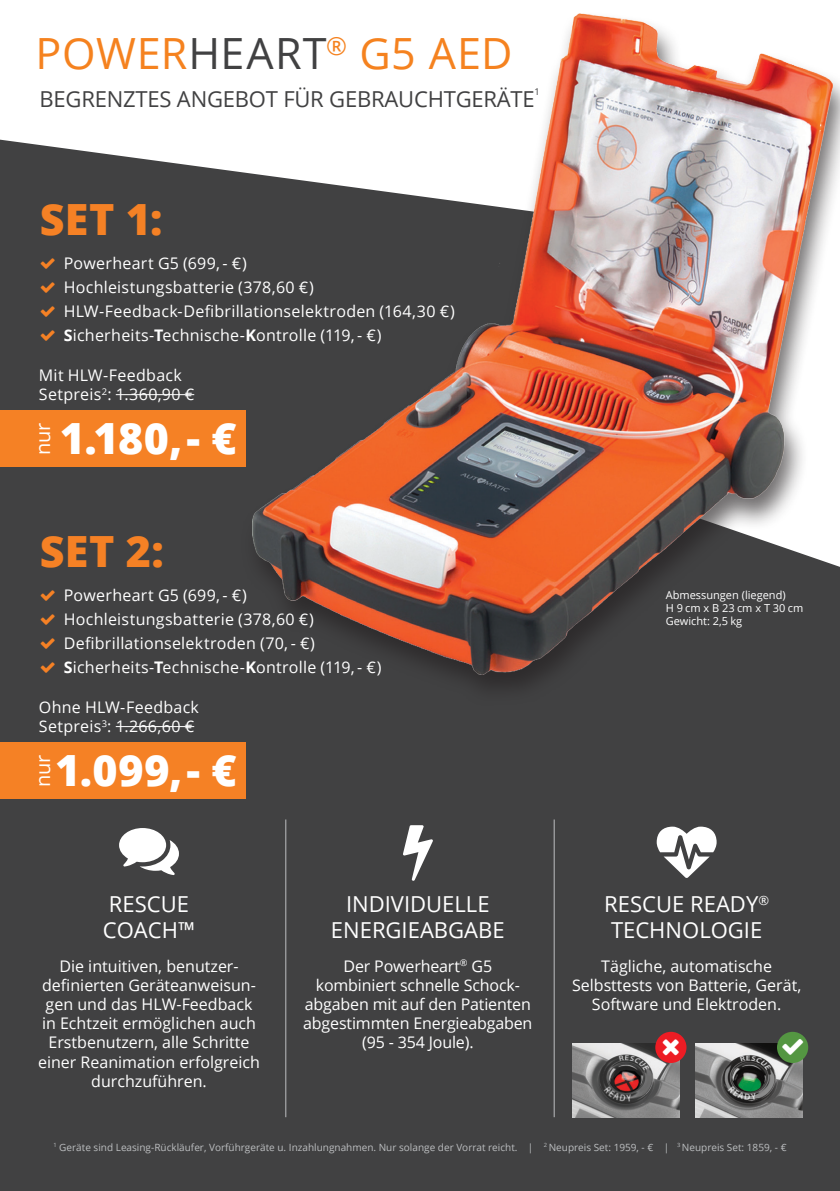
<style>
.page{position:relative;width:840px;height:1191px;background:#fff}
.page>*{position:absolute;margin:0;border:0;box-sizing:border-box;transform-origin:0 0}
.t1{font:43px "Open Sans";letter-spacing:.02em;color:#f5821f}
.t2{font:800 43px "Open Sans";letter-spacing:.015em;color:#fff}
.t3{font:800 43px "Open Sans";letter-spacing:.01em;color:#f58125}
.t4{font:22px/26.4px "Open Sans";color:#fff;text-align:center}
.t5{font:22px "Open Sans";letter-spacing:-.01em;color:#414142}
.t6{font:20px "Open Sans";letter-spacing:.005em;color:#fff}
.t7{font:16px/19.2px "Open Sans";color:#fff;text-align:center}
.t8{font:16px/19.2px "Open Sans";letter-spacing:.02em;color:#fff}
.t9{font:11px/13.2px "Open Sans";color:#fff}
.t10{font:10px "Open Sans";color:#bcbec0}
.t11{font:9.4px "Open Sans";color:#414142}
.s1{color:#414142}
.s2{font-weight:700}
</style>
<div class="page">
<div style="left:0;top:0;width:839px;height:1191px;background:#414142"></div>
<svg style="left:0;top:0;width:839px;height:411px"></svg>
<hr style="left:285px;top:819px;width:1px;height:298px;background:#bcbec0">
<hr style="left:553px;top:819px;width:1px;height:298px;background:#bcbec0">
<img style="left:572px;top:1043px;width:106px;height:74px">
<div style="left:655px;top:1031px;width:31px;height:32px;background:#ed1c24;border-radius:50%"></div>
<img style="left:695px;top:1043px;width:106px;height:74px">
<div style="left:776px;top:1031px;width:31px;height:32px;background:#549642;border-radius:50%"></div>
<hr style="left:116px;top:394px;width:78px;height:1px;background:#fff">
<div style="left:0;top:411px;width:245px;height:56px;background:#f58125"></div>
<div style="left:240px;top:11px;width:599px;height:696px;background:#231f20;opacity:.65"></div>
<img style="left:252px;top:13px;width:580px;height:661px">
<hr style="left:116px;top:726px;width:78px;height:1px;background:#fff">
<div style="left:0;top:743px;width:245px;height:55px;background:#f58125"></div>
<svg style="left:41px;top:258px;width:14px;height:11px"></svg>
<svg style="left:41px;top:282px;width:14px;height:11px"></svg>
<svg style="left:41px;top:306px;width:14px;height:11px"></svg>
<svg style="left:41px;top:330px;width:14px;height:11px"></svg>
<h1 class="t1" style="left:36px;top:24px;width:478px">POWER<span class="s1">HEART</span><sup>®</sup> G5 AED</h1>
<h2 class="t5" style="left:40px;top:84px;width:496px">BEGRENZTES ANGEBOT FÜR GEBRAUCHTGERÄTE</h2>
<p class="t11" style="left:534px;top:85px;width:7px">1</p>
<h1 class="t3" style="left:40px;top:186px;width:124px">SET 1:</h1>
<p class="t7" style="left:64px;top:251px;width:392px;line-height:24px;text-align:left">Powerheart G5 (699, - €)<br>Hochleistungsbatterie (378,60 €)<br>HLW-Feedback-Defibrillationselektroden (164,30 €)<br><span class="s2">S</span>icherheits-<span class="s2">T</span>echnische-<span class="s2">K</span>ontrolle (119, - €)</p>
<p class="t8" style="left:39px;top:365px;width:157px">Mit HLW-Feedback<br>Setpreis<sup>2</sup>: 1.360,90 €</p>
<p class="t6" style="left:29px;top:455px;width:34px;rotate:-90deg">nur</p>
<h1 class="t2" style="left:60px;top:405px;width:178px">1.180, - €</h1>
<h1 class="t3" style="left:40px;top:518px;width:126px">SET 2:</h1>
<p class="t7" style="left:64px;top:582px;width:319px;line-height:24px;text-align:left">Powerheart G5 (699, - €)<br>Hochleistungsbatterie (378,60 €)<br>Defibrillationselektroden (70, - €)<br><span class="s2">S</span>icherheits-<span class="s2">T</span>echnische-<span class="s2">K</span>ontrolle (119, - €)</p>
<p class="t7" style="left:39px;top:697px;width:161px;text-align:left">Ohne HLW-Feedback<br>Setpreis<sup>3</sup>: 1.266,60 €</p>
<p class="t6" style="left:29px;top:787px;width:34px;rotate:-90deg">nur</p>
<h1 class="t2" style="left:55px;top:737px;width:183px">1.099, - €</h1>
<h2 class="t4" style="left:103px;top:890px;width:94px;text-align:left">RESCUE<br>COACH™</h2>
<p class="t7" style="left:38px;top:955px;width:223px">Die intuitiven, benutzer&shy;definierten Geräteanweisun&shy;gen und das HLW-Feedback in Echtzeit ermöglichen auch<br>Erstbenutzern, alle Schritte einer Reanimation erfolgreich durchzuführen.</p>
<h2 class="t4" style="left:331px;top:890px;width:175px">INDIVIDUELLE<br>ENERGIEABGABE</h2>
<p class="t7" style="left:303px;top:955px;width:230px">Der Powerheart<sup>®</sup> G5 kombiniert schnelle Schock&shy;abgaben mit auf den Patienten abgestimmten Energieabgaben (95 - 354 Joule).</p>
<p class="t9" style="left:665px;top:588px;width:139px">Abmessungen (liegend)<br>H 9 cm x B 23 cm x T 30 cm<br>Gewicht: 2,5 kg</p>
<h2 class="t4" style="left:604px;top:890px;width:166px">RESCUE READY<sup>®<br></sup>TECHNOLOGIE</h2>
<p class="t7" style="left:571px;top:955px;width:231px">Tägliche, automatische<br>Selbsttests von Batterie, Gerät,<br>Software und Elektroden.</p>
<p class="t10" style="left:53px;top:1140px;width:734px"><sup>1</sup> Geräte sind Leasing-Rückläufer, Vorführgeräte u. Inzahlungnahmen. Nur solange der Vorrat reicht. | <sup>2</sup> Neupreis Set: 1959, - € | <sup>3</sup> Neupreis Set: 1859, - €</p>
</div>
